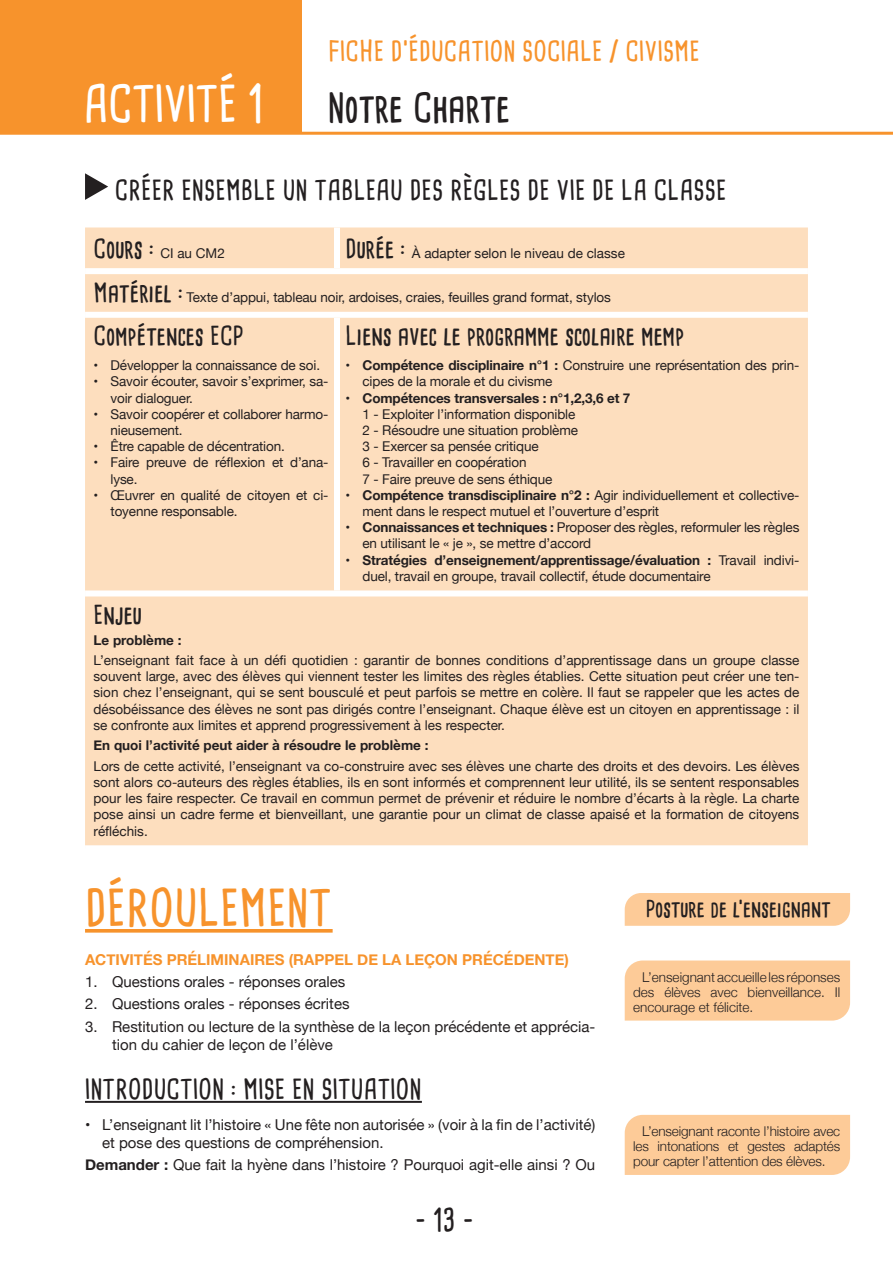
<style>
.page{position:relative;width:893px;height:1263px;background:#fff}
.page>*{position:absolute;margin:0;border:0;box-sizing:border-box;transform-origin:0 0}
.DER{font:700 49.5px "Cardenio Modern";color:#f7932c}
.ACT{font:700 49.5px "Cardenio Modern";letter-spacing:-.02em;color:#fff}
.Titre_A{font:700 39px "Cardenio Modern";color:#231f20}
.t1{font:700 30px "Cardenio Modern";color:#231f20}
.TITRES{font:700 27px "Cardenio Modern";color:#231f20}
.t2{font:700 27px "Cardenio Modern";color:#f7932c}
.Titres_Tab{font:700 25.5px "Cardenio Modern";color:#231f20}
.Pe{font:700 22.5px "Cardenio Modern";color:#231f20}
.PUCES{font:15px/18px "Helvetica Neue";color:#231f20}
.ST{font:700 15px "Helvetica Neue";color:#f7932c}
.Titres_Tab-2{font:13.5px/16.2px "Helvetica Neue";letter-spacing:-.01em;color:#231f20}
.bloc{font:300 13.5px/15px "Helvetica Neue";letter-spacing:-.005em;color:#231f20;text-align:justify}
.PUCES-2{font:13.5px "Helvetica Neue";letter-spacing:-.01em;color:#231f20}
.Titres_Tab-3{font:700 13.5px "Helvetica Neue";color:#231f20}
.s1{font-family:"Cardenio Modern";font-weight:700;font-size:25.5px}
.s2{font-weight:700}
</style>
<div class="page">
<hr style="left:0;top:132px;width:893px;height:3px;background:#f7932c">
<div style="left:0;top:0;width:302px;height:134px;background:#f7932c"></div>
<svg style="left:85px;top:929px;width:248px;height:4px"></svg>
<hr style="left:85px;top:1101px;width:337px;height:2px;background:#231f20">
<div style="left:625px;top:893px;width:225px;height:33px;background:#fdcb98"></div>
<div style="left:625px;top:960px;width:225px;height:60px;background:#fdcb98"></div>
<div style="left:625px;top:1115px;width:225px;height:60px;background:#fdcb98"></div>
<div style="left:85px;top:227px;width:723px;height:618px;background:#fddebe"></div>
<div style="left:334px;top:227px;width:6px;height:41px;background:#fff"></div>
<div style="left:85px;top:268px;width:252px;height:6px;background:#fff"></div>
<div style="left:337px;top:268px;width:471px;height:6px;background:#fff"></div>
<div style="left:85px;top:312px;width:252px;height:6px;background:#fff"></div>
<div style="left:337px;top:312px;width:471px;height:6px;background:#fff"></div>
<div style="left:334px;top:318px;width:6px;height:272px;background:#fff"></div>
<div style="left:85px;top:590px;width:252px;height:6px;background:#fff"></div>
<div style="left:337px;top:590px;width:471px;height:6px;background:#fff"></div>
<svg style="left:85px;top:173px;width:23px;height:27px"></svg>
<p class="ACT" style="left:84px;top:70px;width:181px">ACTIVITÉ 1</p>
<p class="t2" style="left:328px;top:33px;width:373px">FICHE D’ÉDUCATION SOCIALE / CIVISME</p>
<p class="Titre_A" style="left:327px;top:81px;width:184px">Notre Charte</p>
<p class="TITRES" style="left:115px;top:172px;width:613px">CRÉER ENSEMBLE UN TABLEAU DES RÈGLES DE VIE DE LA CLASSE</p>
<p class="Titres_Tab-2" style="left:94px;top:246px;width:133px"><span class="s1">Cours :</span> CI au CM2</p>
<p class="Titres_Tab-2" style="left:345px;top:246px;width:281px"><span class="s1">Durée :</span> À adapter selon le niveau de classe</p>
<p class="Titres_Tab-2" style="left:94px;top:290px;width:519px"><span class="s1">Matériel :</span> Texte d’appui, tableau noir, ardoises, craies, feuilles grand format, stylos</p>
<p class="Titres_Tab" style="left:94px;top:319px;width:152px">Compétences ECP</p>
<p class="Titres_Tab-2" style="left:94px;top:358px;width:228px">• Développer la connaissance de soi.</p>
<p class="Titres_Tab-2" style="left:111px;top:374px;width:219px;text-indent:-17px">• Savoir écouter, savoir s’exprimer, sa&shy;voir dialoguer.</p>
<p class="Titres_Tab-2" style="left:111px;top:407px;width:219px;text-indent:-17px">• Savoir coopérer et collaborer harmo&shy;nieusement.</p>
<p class="Titres_Tab-2" style="left:94px;top:439px;width:193px">• Être capable de décentration.</p>
<p class="Titres_Tab-2" style="left:111px;top:455px;width:219px;text-indent:-17px">• Faire preuve de réflexion et d’ana&shy;lyse.</p>
<p class="Titres_Tab-2" style="left:111px;top:488px;width:219px;text-indent:-17px">• Œuvrer en qualité de citoyen et ci&shy;toyenne responsable.</p>
<p class="Titres_Tab" style="left:345px;top:319px;width:340px">Liens avec le programme scolaire memp</p>
<p class="Titres_Tab-2" style="left:362px;top:358px;width:438px;text-indent:-17px"><span class="s2">• Compétence disciplinaire n°1 :</span> Construire une représentation des prin&shy;cipes de la morale et du civisme</p>
<p class="Titres_Tab-3" style="left:345px;top:387px;width:286px">• Compétences transversales : n°1,2,3,6 et 7</p>
<p class="PUCES-2" style="left:362px;top:404px;width:214px">1 - Exploiter l’information disponible</p>
<p class="PUCES-2" style="left:362px;top:420px;width:217px">2 - Résoudre une situation problème</p>
<p class="PUCES-2" style="left:362px;top:437px;width:178px">3 - Exercer sa pensée critique</p>
<p class="PUCES-2" style="left:362px;top:453px;width:165px">6 - Travailler en coopération</p>
<p class="PUCES-2" style="left:362px;top:469px;width:191px">7 - Faire preuve de sens éthique</p>
<p class="Titres_Tab-2" style="left:362px;top:488px;width:438px;text-indent:-17px"><span class="s2">• Compétence transdisciplinaire n°2 :</span> Agir individuellement et collective&shy;ment dans le respect mutuel et l’ouverture d’esprit</p>
<p class="Titres_Tab-2" style="left:362px;top:520px;width:438px;text-indent:-17px"><span class="s2">• Connaissances et techniques :</span> Proposer des règles, reformuler les règles en utilisant le « je », se mettre d’accord</p>
<p class="Titres_Tab-2" style="left:362px;top:552px;width:438px;text-indent:-17px"><span class="s2">• Stratégies d’enseignement/apprentissage/évaluation :</span> Travail indivi&shy;duel, travail en groupe, travail collectif, étude documentaire</p>
<p class="Titres_Tab" style="left:94px;top:598px;width:50px">Enjeu</p>
<p class="Titres_Tab-3" style="left:94px;top:629px;width:89px">Le problème :</p>
<p class="Titres_Tab-2" style="left:94px;top:653px;width:707px;text-align:justify">L’enseignant fait face à un défi quotidien : garantir de bonnes conditions d’apprentissage dans un groupe classe souvent large, avec des élèves qui viennent tester les limites des règles établies. Cette situation peut créer une ten&shy;sion chez l’enseignant, qui se sent bousculé et peut parfois se mettre en colère. Il faut se rappeler que les actes de désobéissance des élèves ne sont pas dirigés contre l’enseignant. Chaque élève est un citoyen en apprentissage : il se confronte aux limites et apprend progressivement à les respecter.</p>
<p class="Titres_Tab-3" style="left:94px;top:735px;width:336px">En quoi l’activité peut aider à résoudre le problème :</p>
<p class="Titres_Tab-2" style="left:94px;top:759px;width:707px;text-align:justify">Lors de cette activité, l’enseignant va co-construire avec ses élèves une charte des droits et des devoirs. Les élèves sont alors co-auteurs des règles établies, ils en sont informés et comprennent leur utilité, ils se sentent responsables pour les faire respecter. Ce travail en commun permet de prévenir et réduire le nombre d’écarts à la règle. La charte pose ainsi un cadre ferme et bienveillant, une garantie pour un climat de classe apaisé et la formation de citoyens réfléchis.</p>
<p class="DER" style="left:85px;top:874px;width:249px">DÉROULEMENT</p>
<p class="ST" style="left:85px;top:948px;width:485px">ACTIVITÉS PRÉLIMINAIRES (RAPPEL DE LA LEÇON PRÉCÉDENTE)</p>
<p class="PUCES" style="left:85px;top:973px;width:262px">1. Questions orales - réponses orales</p>
<p class="PUCES" style="left:85px;top:996px;width:266px">2. Questions orales - réponses écrites</p>
<p class="PUCES" style="left:112px;top:1018px;width:485px;text-indent:-27px">3. Restitution ou lecture de la synthèse de la leçon précédente et apprécia&shy;tion du cahier de leçon de l’élève</p>
<p class="TITRES" style="left:85px;top:1071px;width:338px">INTRODUCTION : MISE EN SITUATION</p>
<p class="PUCES" style="left:102px;top:1116px;width:495px;text-indent:-17px">• L’enseignant lit l’histoire « Une fête non autorisée » (voir à la fin de l’activité) et pose des questions de compréhension.</p>
<p class="PUCES" style="left:85px;top:1156px;width:512px"><span class="s2">Demander :</span> Que fait la hyène dans l’histoire ? Pourquoi agit-elle ainsi ? Ou</p>
<h3 class="t1" style="left:416px;top:1200px;width:59px">- 13 -</h3>
<p class="Pe" style="left:646px;top:894px;width:187px">Posture de l’enseignant</p>
<p class="bloc" style="left:633px;top:969px;width:209px;text-indent:9px">L’enseignant accueille les réponses des élèves avec bienveillance. Il encourage et félicite.</p>
<p class="bloc" style="left:633px;top:1123px;width:209px;text-indent:9px">L’enseignant raconte l’histoire avec les intonations et gestes adaptés pour capter l’attention des élèves.</p>
</div>
